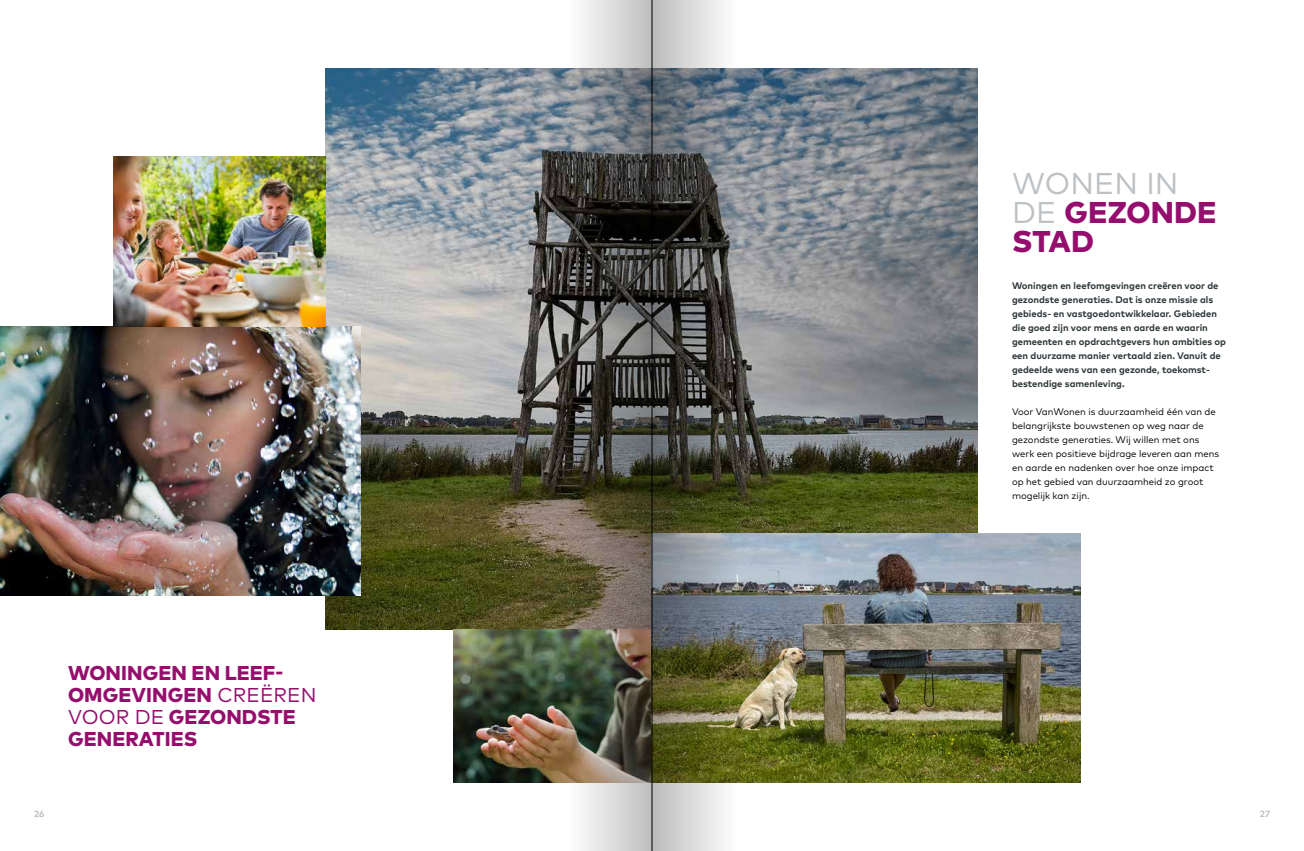
<style>
.page{position:relative;width:1304px;height:851px;background:#fff}
.page>*{position:absolute;margin:0;border:0;box-sizing:border-box;transform-origin:0 0}
.t1{font:800 30px/29px "Mark Pro";letter-spacing:.005em;color:#960e6d}
.t2{font:800 20px/22px "Mark Pro";letter-spacing:.005em;color:#960e6d}
.t3{font:700 9.5px/14px "Mark Pro";color:#30383b}
.t4{font:9.5px/14px "Mark Pro";color:#000}
.t5{font:700 9px "Mark Pro";color:#bdc1c4}
.s1{font-weight:400}
.s2{font-weight:400;color:#bdc1c4}
</style>
<div class="page">
<img style="left:326px;top:68px;width:652px;height:561px">
<img style="left:454px;top:629px;width:113px;height:153px">
<img style="left:0;top:326px;width:360px;height:269px">
<img style="left:113px;top:156px;width:213px;height:170px">
<img style="left:737px;top:533px;width:343px;height:249px">
<img style="left:567px;top:0;width:170px;height:850px">
<hr style="left:652px;top:0;width:1px;height:850px;background:#000">
<h2 class="t2" style="left:68px;top:659px;width:250px">WONINGEN EN LEEF-<br>OMGEVINGEN <span class="s1">CREËREN<br>VOOR DE</span> GEZONDSTE<br>GENERATIES</h2>
<h1 class="t1" style="left:1012px;top:166px;width:206px"><span class="s2">WONEN IN<br>DE</span> GEZONDE<br>STAD</h1>
<p class="t3" style="left:1012px;top:278px;width:216px">Woningen en leefomgevingen creëren voor de gezondste generaties. Dat is onze missie als gebieds- en vastgoedontwikkelaar. Gebieden die goed zijn voor mens en aarde en waarin gemeenten en opdrachtgevers hun ambities op een duurzame manier vertaald zien. Vanuit de gedeelde wens van een gezonde, toekomst&shy;bestendige samenleving.</p>
<p class="t4" style="left:1012px;top:404px;width:209px">Voor VanWonen is duurzaamheid één van de belangrijkste bouwstenen op weg naar de gezondste generaties. Wij willen met ons werk een positieve bijdrage leveren aan mens en aarde en nadenken over hoe onze impact op het gebied van duurzaamheid zo groot mogelijk kan zijn.</p>
<p class="t5" style="left:34px;top:806px;width:12px">26</p>
<p class="t5" style="left:1260px;top:806px;width:12px">27</p>
</div>
